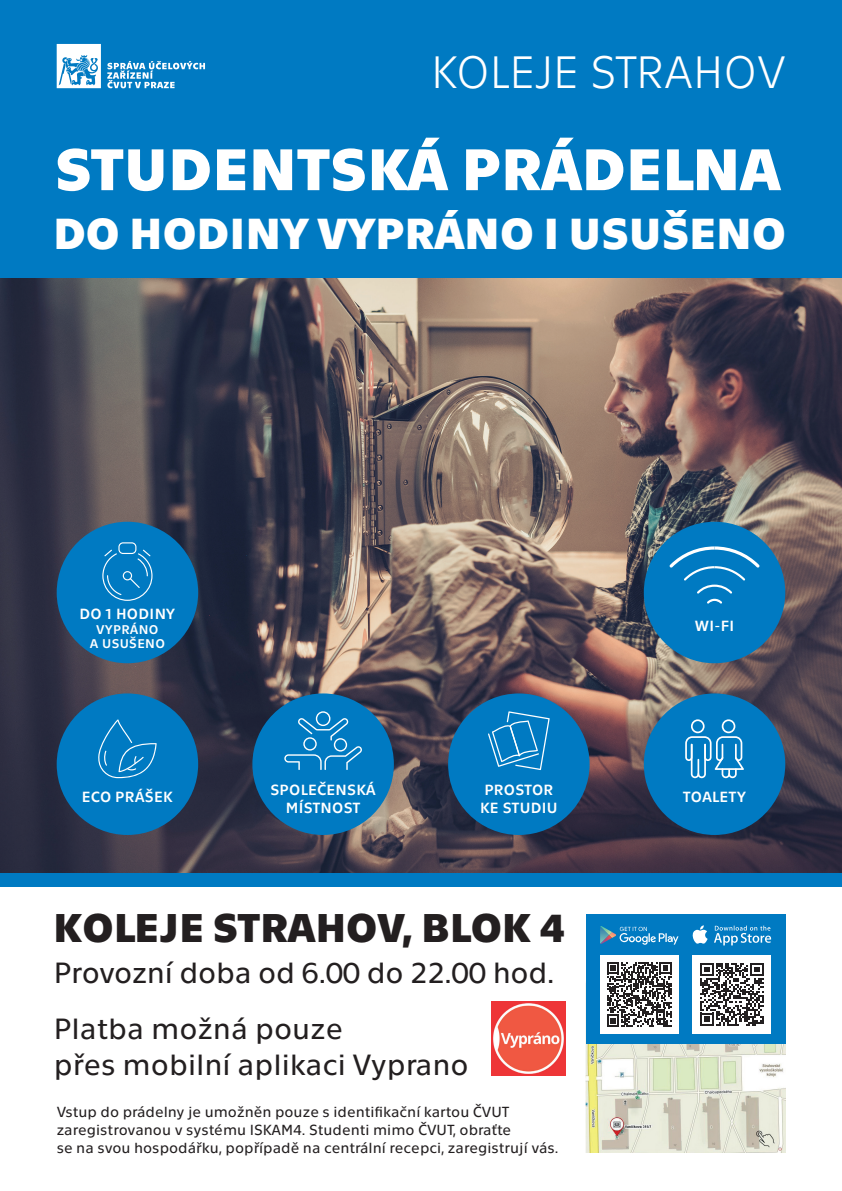
<style>
.page{position:relative;width:842px;height:1191px;background:#fff}
.page>*{position:absolute;margin:0;border:0;box-sizing:border-box;transform-origin:0 0}
.t1{font:700 60px "Technika";letter-spacing:-.01em;color:#fff}
.t2{font:300 46.5px "Technika";color:#fff}
.t3{font:700 44.5px "Technika";color:#fff}
.t4{font:700 41.1px "Technika";letter-spacing:-.005em;color:#231f20}
.t5{font:30px/56.9px "Technika";color:#231f20}
.t6{font:15.1px/18.1px "Technika";letter-spacing:.02em;color:#fff;text-align:center}
.t7{font:15px/18px "Technika";color:#231f20}
.t8{font:13px/14.4px "Technika";letter-spacing:.025em;color:#fff;text-align:center}
</style>
<div class="page">
<img style="left:586px;top:1043px;width:199px;height:109px">
<img style="left:0;top:278px;width:842px;height:595px">
<div style="left:0;top:0;width:842px;height:278px;background:#007ac2"></div>
<div style="left:0;top:873px;width:842px;height:14px;background:#007ac2"></div>
<svg style="left:57px;top:44px;width:44px;height:44px"></svg>
<svg style="left:107px;top:61px;width:98px;height:27px"></svg>
<img style="left:492px;top:1001px;width:74px;height:74px">
<div style="left:586px;top:913px;width:199px;height:130px;background:#007ac2"></div>
<svg style="left:600px;top:926px;width:78px;height:18px"></svg>
<div style="left:600px;top:955px;width:78px;height:78px;background:#fff"></div>
<svg style="left:607px;top:962px;width:64px;height:64px"></svg>
<svg style="left:693px;top:925px;width:14px;height:18px"></svg>
<svg style="left:714px;top:925px;width:57px;height:20px"></svg>
<div style="left:693px;top:955px;width:78px;height:78px;background:#fff"></div>
<svg style="left:700px;top:963px;width:63px;height:63px"></svg>
<div style="left:57px;top:693px;width:141px;height:142px;background:#007ac2;border-radius:50%"></div>
<svg style="left:98px;top:719px;width:59px;height:59px"></svg>
<div style="left:644px;top:522px;width:141px;height:141px;background:#007ac2;border-radius:50%"></div>
<svg style="left:707px;top:599px;width:15px;height:4px"></svg>
<svg style="left:670px;top:546px;width:90px;height:47px"></svg>
<div style="left:252px;top:693px;width:142px;height:142px;background:#007ac2;border-radius:50%"></div>
<svg style="left:284px;top:711px;width:78px;height:59px"></svg>
<div style="left:448px;top:693px;width:142px;height:142px;background:#007ac2;border-radius:50%"></div>
<svg style="left:488px;top:711px;width:62px;height:59px"></svg>
<div style="left:57px;top:522px;width:141px;height:141px;background:#007ac2;border-radius:50%"></div>
<svg style="left:102px;top:542px;width:51px;height:59px"></svg>
<div style="left:644px;top:693px;width:141px;height:142px;background:#007ac2;border-radius:50%"></div>
<svg style="left:685px;top:719px;width:59px;height:59px"></svg>
<h2 class="t2" style="left:431px;top:41px;width:356px">KOLEJE STRAHOV</h2>
<h1 class="t1" style="left:55px;top:127px;width:728px">STUDENTSKÁ PRÁDELNA</h1>
<h3 class="t3" style="left:53px;top:201px;width:734px">DO HODINY VYPRÁNO I USUŠENO</h3>
<p class="t6" style="left:80px;top:604px;width:97px">DO 1 HODINY</p>
<p class="t8" style="left:90px;top:621px;width:77px">VYPRÁNO<br>A USUŠENO</p>
<p class="t6" style="left:82px;top:787px;width:93px">ECO PRÁŠEK</p>
<p class="t6" style="left:270px;top:779px;width:107px">SPOLEČENSKÁ<br>MÍSTNOST</p>
<p class="t6" style="left:480px;top:779px;width:79px;text-align:left">PROSTOR<br>KE STUDIU</p>
<h3 class="t4" style="left:53px;top:898px;width:514px">KOLEJE STRAHOV, BLOK 4</h3>
<h3 class="t5" style="left:54px;top:941px;width:502px">Provozní doba od 6.00 do 22.00 hod.<br>Platba možná pouze</h3>
<h3 class="t5" style="left:54px;top:1034px;width:416px">přes mobilní aplikaci Vyprano</h3>
<p class="t7" style="left:57px;top:1101px;width:503px">Vstup do prádelny je umožněn pouze s identifikační kartou ČVUT zaregistrovanou v systému ISKAM4. Studenti mimo ČVUT, obraťte<br>se na svou hospodářku, popřípadě na centrální recepci, zaregistrují vás.</p>
<p class="t6" style="left:695px;top:615px;width:41px">WI-FI</p>
<p class="t6" style="left:683px;top:787px;width:65px">TOALETY</p>
</div>
